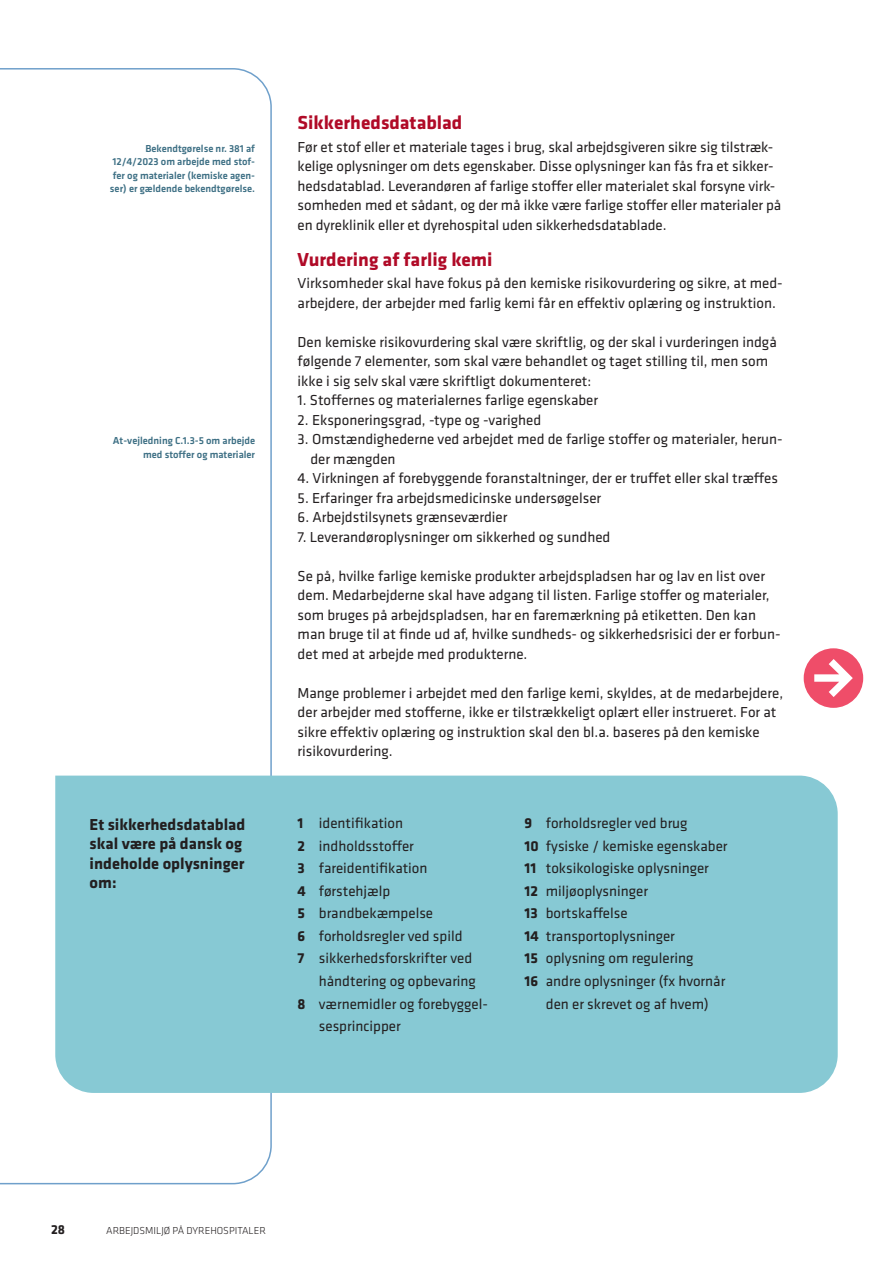
<style>
.page{position:relative;width:893px;height:1263px;background:#fff}
.page>*{position:absolute;margin:0;border:0;box-sizing:border-box;transform-origin:0 0}
.mellemrubrik{font:700 19.5px "Klavika";color:#b00a27}
.BAR_Brød{font:700 16.5px/19.5px "Klavika";color:#231f20}
.BAR_Brød-2{font:15px/19.5px "Klavika";color:#231f20}
.BAR_brød{font:15px/19.5px "Klavika";color:#231f20}
.t1{font:700 13.5px "Klavika";color:#231f20}
.noter{font:500 10.5px/13.5px "Klavika";color:#3d6f84;text-align:justify}
.t2{font:300 10.5px "Klavika";color:#231f20}
.s1{font-weight:700}
</style>
<div class="page">
<svg style="left:0;top:68px;width:273px;height:1117px"></svg>
<svg style="left:804px;top:648px;width:59px;height:60px"></svg>
<div style="left:55px;top:776px;width:783px;height:317px;background:#87c9d4"></div>
<p class="noter" style="left:110px;top:141px;width:147px;text-indent:35px">Bekendtgørelse nr. 381 af 12/4/2023 om arbejde med stof&shy;fer og materialer (kemiske agen&shy;ser) er gældende bekendtgørelse.</p>
<p class="noter" style="left:113px;top:434px;width:144px;text-align:right">At-vejledning C.1.3-5 om arbejde med stoffer og materialer</p>
<p class="mellemrubrik" style="left:298px;top:108px;width:166px">Sikkerhedsdatablad</p>
<p class="BAR_Brød-2" style="left:298px;top:136px;width:485px">Før et stof eller et materiale tages i brug, skal arbejdsgiveren sikre sig tilstræk&shy;kelige oplysninger om dets egenskaber. Disse oplysninger kan fås fra et sikker&shy;hedsdatablad. Leverandøren af farlige stoffer eller materialet skal forsyne virk&shy;somheden med et sådant, og der må ikke være farlige stoffer eller materialer på en dyreklinik eller et dyrehospital uden sikkerhedsdatablade.</p>
<p class="mellemrubrik" style="left:298px;top:245px;width:196px">Vurdering af farlig kemi</p>
<p class="BAR_Brød-2" style="left:298px;top:273px;width:487px">Virksomheder skal have fokus på den kemiske risikovurdering og sikre, at med&shy;arbejdere, der arbejder med farlig kemi får en effektiv oplæring og instruktion.</p>
<p class="BAR_brød" style="left:298px;top:331px;width:481px">Den kemiske risikovurdering skal være skriftlig, og der skal i vurderingen indgå</p>
<p class="BAR_brød" style="left:298px;top:351px;width:472px">følgende 7 elementer, som skal være behandlet og taget stilling til, men som</p>
<p class="BAR_brød" style="left:298px;top:370px;width:295px">ikke i sig selv skal være skriftligt dokumenteret:</p>
<p class="BAR_brød" style="left:298px;top:390px;width:302px">1. Stoffernes og materialernes farlige egenskaber</p>
<p class="BAR_brød" style="left:298px;top:409px;width:245px">2. Eksponeringsgrad, -type og -varighed</p>
<p class="BAR_brød" style="left:310px;top:429px;width:474px;text-indent:-13px">3. Omstændighederne ved arbejdet med de farlige stoffer og materialer, herun&shy;der mængden</p>
<p class="BAR_Brød-2" style="left:298px;top:468px;width:482px">4. Virkningen af forebyggende foranstaltninger, der er truffet eller skal træffes</p>
<p class="BAR_Brød-2" style="left:298px;top:487px;width:305px">5. Erfaringer fra arbejdsmedicinske undersøgelser</p>
<p class="BAR_Brød-2" style="left:298px;top:507px;width:211px">6. Arbejdstilsynets grænseværdier</p>
<p class="BAR_Brød-2" style="left:298px;top:526px;width:314px">7. Leverandøroplysninger om sikkerhed og sundhed</p>
<p class="BAR_Brød-2" style="left:298px;top:565px;width:485px">Se på, hvilke farlige kemiske produkter arbejdspladsen har og lav en list over dem. Medarbejderne skal have adgang til listen. Farlige stoffer og materialer, som bruges på arbejdspladsen, har en faremærkning på etiketten. Den kan man bruge til at finde ud af, hvilke sundheds- og sikkerhedsrisici der er forbun&shy;det med at arbejde med produkterne.</p>
<p class="BAR_Brød-2" style="left:298px;top:682px;width:487px">Mange problemer i arbejdet med den farlige kemi, skyldes, at de medarbejdere, der arbejder med stofferne, ikke er tilstrækkeligt oplært eller instrueret. For at sikre effektiv oplæring og instruktion skal den bl.a. baseres på den kemiske risikovurdering.</p>
<p class="BAR_Brød" style="left:90px;top:814px;width:157px">Et sikkerhedsdatablad skal være på dansk og indeholde oplysninger om:</p>
<p class="BAR_Brød-2" style="left:298px;top:813px;width:107px"><span class="s1">1</span> identifikation</p>
<p class="BAR_Brød-2" style="left:298px;top:836px;width:118px"><span class="s1">2</span> indholdsstoffer</p>
<p class="BAR_Brød-2" style="left:298px;top:858px;width:131px"><span class="s1">3</span> fareidentifikation</p>
<p class="BAR_Brød-2" style="left:298px;top:881px;width:94px"><span class="s1">4</span> førstehjælp</p>
<p class="BAR_Brød-2" style="left:298px;top:903px;width:137px"><span class="s1">5</span> brandbekæmpelse</p>
<p class="BAR_Brød-2" style="left:298px;top:926px;width:166px"><span class="s1">6</span> forholdsregler ved spild</p>
<p class="BAR_Brød-2" style="left:298px;top:947px;width:180px;line-height:22.5px;text-align:right"><span class="s1">7</span> sikkerhedsforskrifter ved håndtering og opbevaring</p>
<p class="BAR_Brød-2" style="left:319px;top:992px;width:171px;line-height:22.5px;text-indent:-21px"><span class="s1">8</span> værnemidler og forebyggel&shy;sesprincipper</p>
<p class="BAR_Brød-2" style="left:525px;top:813px;width:165px"><span class="s1">9</span> forholdsregler ved brug</p>
<p class="BAR_Brød-2" style="left:525px;top:836px;width:204px"><span class="s1">10</span> fysiske / kemiske egenskaber</p>
<p class="BAR_Brød-2" style="left:525px;top:858px;width:186px"><span class="s1">11</span> toksikologiske oplysninger</p>
<p class="BAR_Brød-2" style="left:525px;top:881px;width:125px"><span class="s1">12</span> miljøoplysninger</p>
<p class="BAR_Brød-2" style="left:525px;top:903px;width:105px"><span class="s1">13</span> bortskaffelse</p>
<p class="BAR_Brød-2" style="left:525px;top:926px;width:152px"><span class="s1">14</span> transportoplysninger</p>
<p class="BAR_Brød-2" style="left:525px;top:948px;width:170px"><span class="s1">15</span> oplysning om regulering</p>
<p class="BAR_Brød-2" style="left:525px;top:969px;width:202px;line-height:22.5px;text-align:center"><span class="s1">16</span> andre oplysninger (fx hvornår den er skrevet og af hvem)</p>
<p class="t1" style="left:51px;top:1220px;width:15px">28</p>
<p class="t2" style="left:106px;top:1224px;width:161px">ARBEJDSMILJØ PÅ DYREHOSPITALER</p>
</div>
